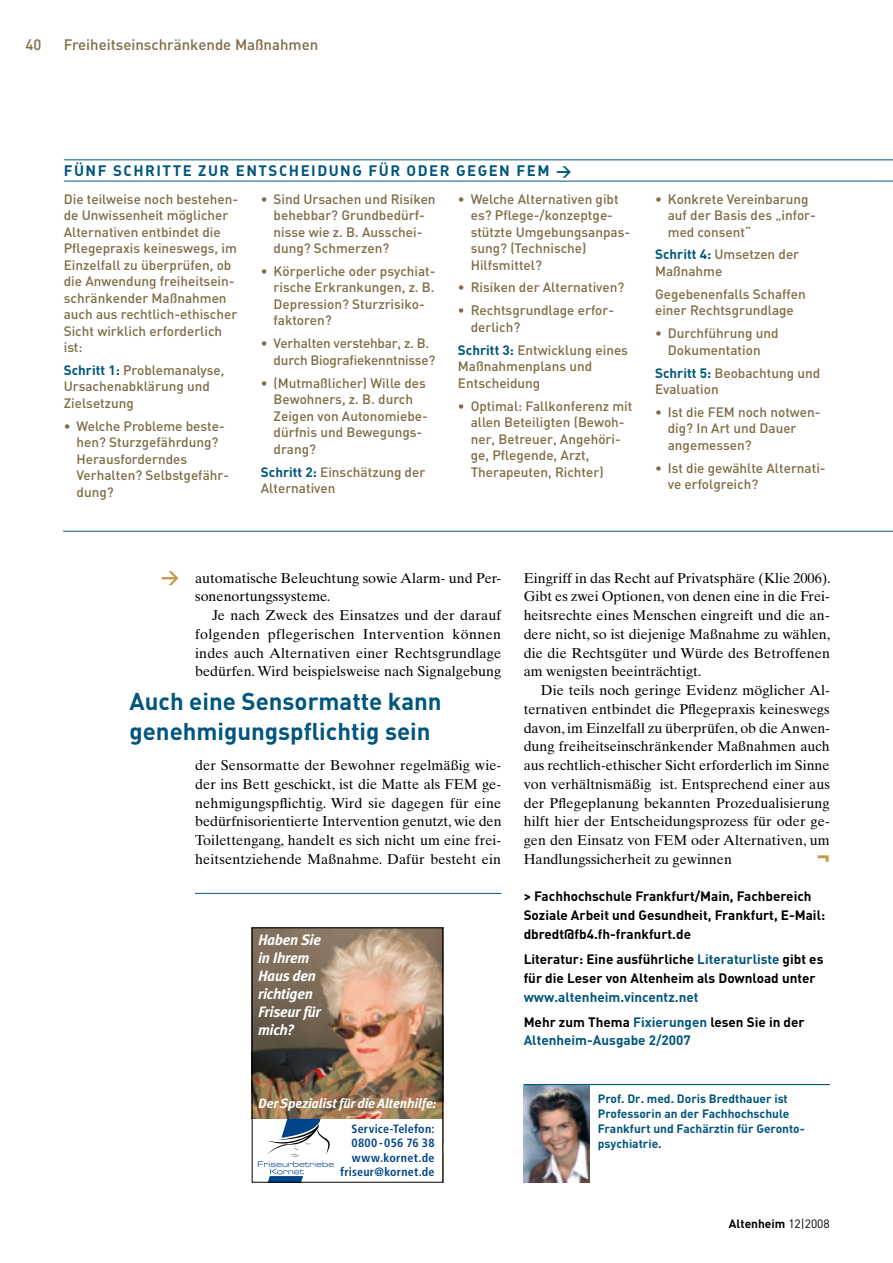
<style>
.page{position:relative;width:893px;height:1263px;background:#fff}
.page>*{position:absolute;margin:0;border:0;box-sizing:border-box;transform-origin:0 0}
.AH_Blurb{font:700 24px/30px "DIN";color:#00567c}
.AH_GS{font:700 24px "DIN";color:#c09947}
.t1{font:18px "DIN Bold Expert";color:#c09947}
.t2{font:italic 700 15px/18px "Meta Plus CE";letter-spacing:-.02em;color:#fff}
.AH_UES_Kasten{font:700 15px "DIN";letter-spacing:.1em;color:#00567c}
.t3{font:500 15px "DIN";color:#7f6a44}
.AH_GS-2{font:14.25px/18.8px "Times Ten";color:#000;text-align:justify}
.AH_GS_Kasten_Liste_P{font:500 13.5px/16.5px "DIN";color:#7f6a44}
.AH_GS_Kasten{font:500 13.5px/16.5px "DIN";color:#7f6a44}
.AH_REF_Abspann{font:700 13.5px/18.8px "DIN";color:#000}
.AH_REF_Abspann-2{font:700 13.5px/18.8px "DIN";color:#00567c}
.t4{font:italic 700 13.5px "Meta Plus CE";letter-spacing:-.01em;color:#fff}
.AH_BU_blau{font:700 12px/15px "DIN";color:#00567c}
.t5{font:700 12px/14.4px "Frutiger Condensed CE";letter-spacing:.02em;color:#004489;text-align:right}
.t6{font:700 12px "DIN";color:#000}
.s1{font-family:"DIN Bold Expert";font-weight:400}
.s2{font-weight:700;color:#00567c}
.s3{color:#00567c}
.s4{color:#000}
.s5{font-weight:400}
</style>
<div class="page">
<img style="left:524px;top:1085px;width:65px;height:98px">
<hr style="left:524px;top:1084px;width:306px;height:1px;background:#00567c">
<hr style="left:64px;top:159px;width:829px;height:1px;background:#00567c">
<hr style="left:64px;top:181px;width:829px;height:1px;background:#00567c">
<hr style="left:63px;top:531px;width:830px;height:1px;background:#00567c">
<hr style="left:195px;top:893px;width:306px;height:1px;background:#00567c">
<img style="left:254px;top:929px;width:187px;height:190px">
<svg style="left:258px;top:1119px;width:76px;height:61px"></svg>
<div style="left:252px;top:927px;width:191px;height:255px;border:1px solid #000"></div>
<p class="t3" style="left:26px;top:35px;width:17px">40</p>
<p class="t3" style="left:64px;top:35px;width:256px">Freiheitseinschränkende Maßnahmen</p>
<p class="AH_UES_Kasten" style="left:64px;top:161px;width:509px">fünf schritte zur entsch eidung für oder gegen fem <span class="s1">w</span></p>
<p class="AH_GS_Kasten" style="left:64px;top:190px;width:176px">Die teilweise noch bestehen&shy;de Unwissenheit möglicher<br>Alternativen entbindet die<br>Pflegepraxis keineswegs, im<br>Einzelfall zu überprüfen, ob die Anwendung freiheitsein&shy;schränkender Maßnahmen auch aus rechtlich-ethischer<br>Sicht wirklich erforderlich ist:</p>
<p class="AH_GS_Kasten" style="left:64px;top:361px;width:162px"><span class="s2">Schritt 1:</span> Problemanalyse,<br>Ursachenabklärung und<br>Zielsetzung</p>
<p class="AH_GS_Kasten_Liste_P" style="left:77px;top:417px;width:154px;text-indent:-13px">• Welche Probleme beste&shy;hen? Sturzgefährdung?<br>Herausforderndes<br>Verhalten? Selbstgefähr&shy;dung?</p>
<p class="AH_GS_Kasten_Liste_P" style="left:274px;top:190px;width:163px;text-indent:-13px">• Sind Ursachen und Risiken behebbar? Grundbedürf&shy;nisse wie z. B. Ausschei&shy;dung? Schmerzen?</p>
<p class="AH_GS_Kasten_Liste_P" style="left:274px;top:262px;width:164px;text-indent:-13px">• Körperliche oder psychiat&shy;rische Erkrankungen, z. B.<br>Depression? Sturzrisiko&shy;faktoren?</p>
<p class="AH_GS_Kasten_Liste_P" style="left:274px;top:335px;width:163px;text-indent:-13px">• Verhalten verstehbar, z. B. durch Biografiekenntnisse?</p>
<p class="AH_GS_Kasten_Liste_P" style="left:274px;top:374px;width:156px;text-indent:-13px">• (Mutmaßlicher) Wille des<br>Bewohners, z. B. durch<br>Zeigen von Autonomiebe&shy;dürfnis und Bewegungs&shy;drang?</p>
<p class="AH_GS_Kasten" style="left:261px;top:463px;width:166px"><span class="s2">Schritt 2:</span> Einschätzung der<br>Alternativen</p>
<p class="AH_GS_Kasten_Liste_P" style="left:471px;top:190px;width:161px;text-indent:-13px">• Welche Alternativen gibt es? Pflege-/konzeptge&shy;stützte Umgebungsanpas&shy;sung? (Technische)<br>Hilfsmittel?</p>
<p class="AH_GS_Kasten_Liste_P" style="left:458px;top:279px;width:168px">• Risiken der Alternativen?</p>
<p class="AH_GS_Kasten_Liste_P" style="left:471px;top:302px;width:145px;text-indent:-13px">• Rechtsgrundlage erfor&shy;derlich?</p>
<p class="AH_GS_Kasten" style="left:458px;top:341px;width:172px"><span class="s2">Schritt 3:</span> Entwicklung eines<br>Maßnahmenplans und<br>Entscheidung</p>
<p class="AH_GS_Kasten_Liste_P" style="left:471px;top:397px;width:163px;text-indent:-13px">• Optimal: Fallkonferenz mit allen Beteiligten (Bewoh&shy;ner, Betreuer, Angehöri&shy;ge, Pflegende, Arzt,<br>Therapeuten, Richter)</p>
<p class="AH_GS_Kasten_Liste_P" style="left:668px;top:190px;width:150px;text-indent:-13px">• Konkrete Vereinbarung auf der Basis des „infor&shy;med consent“</p>
<p class="AH_GS_Kasten" style="left:655px;top:246px;width:146px"><span class="s2">Schritt 4:</span> Umsetzen der<br>Maßnahme</p>
<p class="AH_GS_Kasten" style="left:655px;top:285px;width:152px">Gegebenenfalls Schaffen einer Rechtsgrundlage</p>
<p class="AH_GS_Kasten_Liste_P" style="left:655px;top:325px;width:125px;text-align:center">• Durchführung und<br>Dokumentation</p>
<p class="AH_GS_Kasten" style="left:655px;top:364px;width:167px"><span class="s2">Schritt 5:</span> Beobachtung und<br>Evaluation</p>
<p class="AH_GS_Kasten_Liste_P" style="left:668px;top:403px;width:154px;text-indent:-13px">• Ist die FEM noch notwen&shy;dig? In Art und Dauer angemessen?</p>
<p class="AH_GS_Kasten_Liste_P" style="left:668px;top:459px;width:159px;text-indent:-13px">• Ist die gewählte Alternati&shy;ve erfolgreich?</p>
<p class="t1" style="left:161px;top:564px;width:20px">w</p>
<p class="AH_GS-2" style="left:195px;top:568px;width:308px">automatische Beleuchtung sowie Alarm- und Per&shy;sonenortungssysteme.</p>
<p class="AH_GS-2" style="left:195px;top:606px;width:308px;text-indent:17px">Je nach Zweck des Einsatzes und der darauf folgenden pflegerischen Intervention können indes auch Alternativen einer Rechtsgrundlage bedürfen. Wird beispielsweise nach Signalgebung</p>
<p class="AH_Blurb" style="left:129px;top:686px;width:314px">Auch eine Sensormatte kann genehmigungspflichtig sein</p>
<p class="AH_GS-2" style="left:195px;top:756px;width:308px">der Sensormatte der Bewohner regelmäßig wie&shy;der ins Bett geschickt, ist die Matte als FEM ge&shy;nehmigungspflichtig. Wird sie dagegen für eine bedürfnisorientierte Intervention genutzt, wie den Toilettengang, handelt es sich nicht um eine frei&shy;heitsentziehende Maßnahme. Dafür besteht ein</p>
<p class="t2" style="left:258px;top:931px;width:64px">Haben Sie in Ihrem<br>Haus den richtigen<br>Friseur für mich?</p>
<p class="t4" style="left:258px;top:1095px;width:180px">Der Spezialist für die Altenhilfe:</p>
<p class="t5" style="left:340px;top:1122px;width:96px">Service-Telefon:<br>0800 - 056 76 38 www.kornet.de friseur@kornet.de</p>
<p class="AH_GS-2" style="left:524px;top:568px;width:309px">Eingriff in das Recht auf Privatsphäre (Klie 2006).<br>Gibt es zwei Optionen, von denen eine in die Frei&shy;heitsrechte eines Menschen eingreift und die an&shy;dere nicht, so ist diejenige Maßnahme zu wählen, die die Rechtsgüter und Würde des Betroffenen am wenigsten beeinträchtigt.</p>
<p class="AH_GS-2" style="left:524px;top:681px;width:308px;text-indent:17px">Die teils noch geringe Evidenz möglicher Al&shy;ternativen entbindet die Pflegepraxis keineswegs davon, im Einzelfall zu überprüfen, ob die Anwen&shy;dung freiheitseinschränkender Maßnahmen auch aus rechtlich-ethischer Sicht erforderlich im Sinne von verhältnismäßig ist. Entsprechend einer aus der Pflegeplanung bekannten Prozedualisierung hilft hier der Entscheidungsprozess für oder ge&shy;gen den Einsatz von FEM oder Alternativen, um Handlungssicherheit zu gewinnen</p>
<p class="AH_GS" style="left:817px;top:839px;width:15px">¬</p>
<p class="AH_REF_Abspann" style="left:524px;top:887px;width:303px">&gt; Fachhochschule Frankfurt/Main, Fachbereich<br>Soziale Arbeit und Gesundheit, Frankfurt, E-Mail: dbredt@fb4.fh-frankfurt.de</p>
<p class="AH_REF_Abspann" style="left:524px;top:949px;width:301px">Literatur: Eine ausführliche <span class="s3">Literaturliste</span> gibt es für die Leser von Altenheim als Download unter <span class="s3">www.altenheim.vincentz.net</span></p>
<p class="AH_REF_Abspann-2" style="left:524px;top:1012px;width:283px"><span class="s4">Mehr zum Thema</span> Fixierungen <span class="s4">lesen Sie in der<br></span>Altenheim-Ausgabe 2/2007</p>
<p class="AH_BU_blau" style="left:598px;top:1091px;width:208px">Prof. Dr. med. Doris Bredthauer ist<br>Professorin an der Fachhochschule<br>Frankfurt und Fachärztin für Geronto&shy;psychiatrie.</p>
<p class="t6" style="left:729px;top:1216px;width:102px">Altenheim <span class="s5">12|2008</span></p>
</div>
